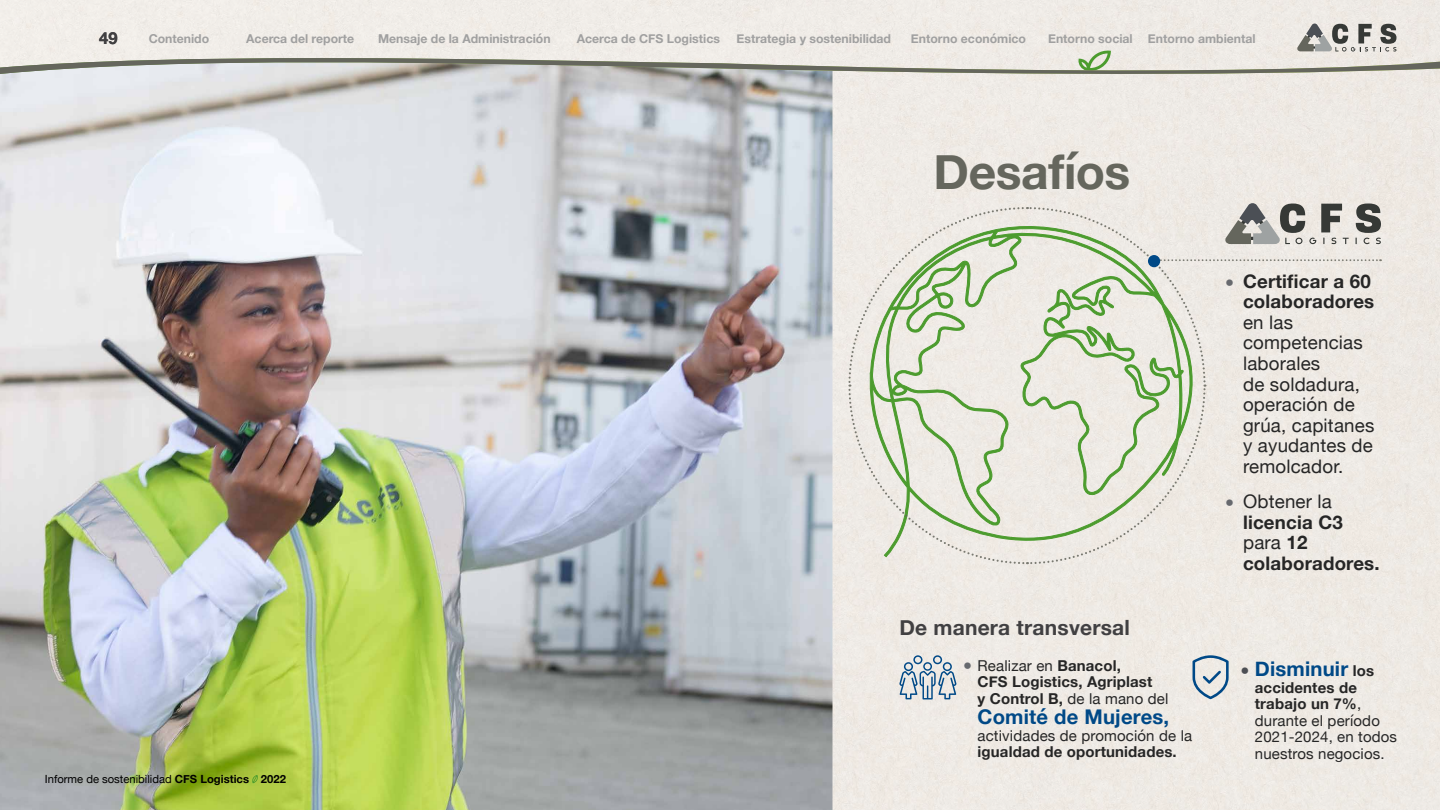
<style>
.page{position:relative;width:1440px;height:810px;background:#fff}
.page>*{position:absolute;margin:0;border:0;box-sizing:border-box;transform-origin:0 0}
.t1{font:700 48px "Helvetica Neue";letter-spacing:-.01em;color:#65665d}
.t2{font:700 21px "Helvetica Neue";letter-spacing:.01em;color:#414042}
.t3{font:700 20.25px "Helvetica Neue";letter-spacing:.01em;color:#004987}
.t4{font:18.67px/20.5px "Helvetica Neue";letter-spacing:.01em;color:#262626}
.t5{font:700 18.67px/20.5px "Helvetica Neue";letter-spacing:.01em;color:#262626;text-align:right}
.t6{font:700 16.5px "Helvetica Neue";color:#414042}
.t7{font:15px/16.5px "Helvetica Neue";letter-spacing:.01em;color:#262626}
.t8{font:700 15px/16.5px "Helvetica Neue";letter-spacing:.01em;color:#262626}
.t9{font:700 12.3px "Helvetica Neue";color:#a0a0a0}
.t10{font:11.25px "Helvetica Neue";color:#000}
.s1{font-weight:700}
.s2{font-weight:500;font-size:18px;color:#67696e}
.s3{font-weight:400}
.s4{font-weight:500;font-size:18px;color:#4d4f54}
.s5{font-size:15px;color:#262626}
</style>
<div class="page">
<img style="left:0;top:0;width:1440px;height:810px">
<svg style="left:848px;top:203px;width:533px;height:362px;background:#e0e1d5"></svg>
<div style="left:1148px;top:255px;width:12px;height:12px;background:#004987;border-radius:50%"></div>
<svg style="left:899px;top:655px;width:57px;height:44px;background:#b2c1cd"></svg>
<svg style="left:1193px;top:655px;width:36px;height:44px;background:#b6c4cd"></svg>
<svg style="left:0;top:24px;width:1440px;height:57px;background:#dbd8d3"></svg>
<svg style="left:252px;top:775px;width:6px;height:8px"></svg>
<h3 class="t6" style="left:99px;top:25px;width:20px">49</h3>
<p class="t9" style="left:149px;top:29px;width:62px">Contenido</p>
<p class="t9" style="left:246px;top:29px;width:110px">Acerca del reporte</p>
<p class="t9" style="left:378px;top:29px;width:174px">Mensaje de la Administración</p>
<p class="t9" style="left:577px;top:29px;width:145px">Acerca de CFS Logistics</p>
<p class="t9" style="left:737px;top:29px;width:156px">Estrategia y sostenibilidad</p>
<p class="t9" style="left:911px;top:29px;width:117px">Entorno económico</p>
<p class="t9" style="left:1048px;top:29px;width:209px">Entorno social Entorno ambiental</p>
<p class="t10" style="left:45px;top:771px;width:243px">Informe de sostenibilidad <span class="s1">CFS Logistics 2022</span></p>
<h1 class="t1" style="left:934px;top:135px;width:198px">Desafíos</h1>
<h2 class="t2" style="left:899px;top:611px;width:232px">De manera transversal</h2>
<p class="t8" style="left:978px;top:658px;width:192px;text-indent:-14px"><span class="s2">•</span> <span class="s3">Realizar en</span> Banacol,<br>CFS Logistics, Agriplast<br>y Control B, <span class="s3">de la mano del</span></p>
<h3 class="t3" style="left:978px;top:701px;width:193px">Comité de Mujeres,</h3>
<p class="t7" style="left:978px;top:728px;width:216px">actividades de promoción de la</p>
<p class="t8" style="left:978px;top:744px;width:201px">igualdad de oportunidades.</p>
<h3 class="t5" style="left:1225px;top:271px;width:151px"><span class="s2">•</span> Certificar a 60 colaboradores</h3>
<h3 class="t4" style="left:1243px;top:313px;width:133px">en las competencias laborales<br>de soldadura, operación de grúa, capitanes y ayudantes de remolcador.</h3>
<h3 class="t5" style="left:1243px;top:492px;width:138px;text-align:left;text-indent:-18px"><span class="s2">•</span> <span class="s3">Obtener la </span>licencia C3 <span class="s3">para</span> 12 colaboradores.</h3>
<h3 class="t3" style="left:1241px;top:653px;width:135px"><span class="s4">•</span> Disminuir <span class="s5">los</span></h3>
<p class="t7" style="left:1255px;top:680px;width:144px"><span class="s1">accidentes de trabajo un 7%</span>, durante el período<br>2021-2024, en todos nuestros negocios.</p>
</div>
